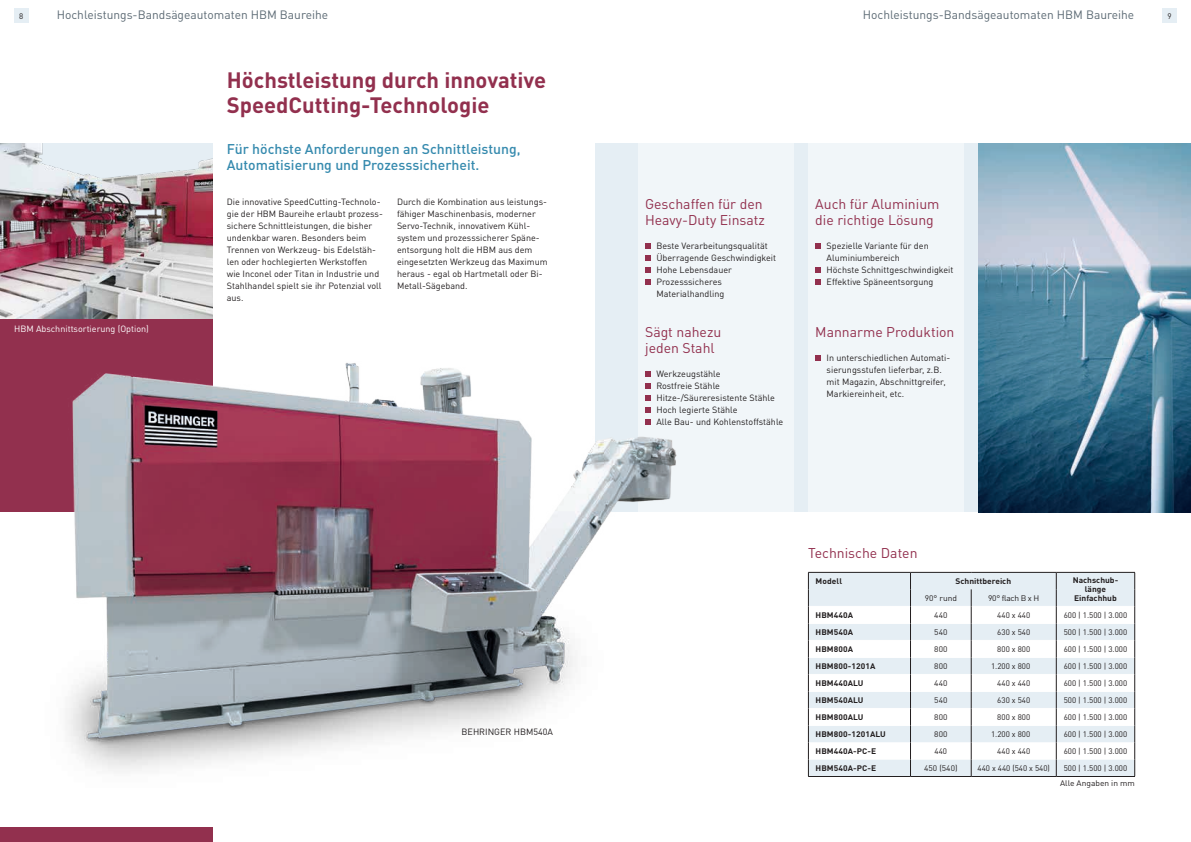
<style>
.page{position:relative;width:1191px;height:842px;background:#fff}
.page>*{position:absolute;margin:0;border:0;box-sizing:border-box;transform-origin:0 0}
.t1{font:700 22px/25px "DIN Pro";color:#92304e}
.t2{font:14px/16px "DIN Pro";color:#92304e}
.t3{font:500 14px/16px "DIN Pro";color:#358aae}
.t4{font:12px "DIN Pro";color:#5c6a74}
.t5{font:9px/12px "DIN Pro";color:#231f20}
.t6{font:9px "DIN Pro";color:#fff}
.t7{font:8px/14.8px "DIN Pro";color:#231f20;text-align:center}
.t8{font:700 8px/9px "DIN Pro";letter-spacing:.01em;color:#231f20;text-align:center;scale:1.05 1}
.t9{font:8px "DIN Pro";color:#231f20;scale:1.05 1}
.s1{color:#e5eef4}
</style>
<div class="page">
<div style="left:0;top:143px;width:213px;height:369px;background:#92304e"></div>
<div style="left:14px;top:9px;width:14px;height:14px;background:#e5eef4"></div>
<div style="left:1162px;top:9px;width:14px;height:14px;background:#e5eef4"></div>
<div style="left:595px;top:143px;width:596px;height:369px;background:#e5eef4"></div>
<div style="left:808px;top:133px;width:156px;height:383px;background:#f1f6f9"></div>
<div style="left:638px;top:133px;width:156px;height:383px;background:#f1f6f9"></div>
<img style="left:0;top:143px;width:213px;height:176px">
<img style="left:0;top:363px;width:704px;height:479px">
<img style="left:978px;top:143px;width:213px;height:369px">
<svg style="left:645px;top:243px;width:6px;height:6px"></svg>
<svg style="left:645px;top:255px;width:6px;height:6px"></svg>
<svg style="left:645px;top:267px;width:6px;height:6px"></svg>
<svg style="left:645px;top:279px;width:6px;height:6px"></svg>
<svg style="left:645px;top:371px;width:6px;height:6px"></svg>
<svg style="left:645px;top:383px;width:6px;height:6px"></svg>
<svg style="left:645px;top:395px;width:6px;height:6px"></svg>
<svg style="left:645px;top:407px;width:6px;height:6px"></svg>
<svg style="left:645px;top:419px;width:6px;height:6px"></svg>
<div style="left:809px;top:573px;width:325px;height:203px;background:#e5eef4"></div>
<svg style="left:809px;top:607px;width:325px;height:152px"></svg>
<hr style="left:808px;top:606px;width:102px;height:1px;background:#fff">
<hr style="left:910px;top:606px;width:61px;height:1px;background:#fff">
<hr style="left:971px;top:606px;width:85px;height:1px;background:#fff">
<hr style="left:1056px;top:606px;width:78px;height:1px;background:#fff">
<hr style="left:808px;top:623px;width:102px;height:1px;background:#fff">
<hr style="left:910px;top:623px;width:61px;height:1px;background:#fff">
<hr style="left:971px;top:623px;width:85px;height:1px;background:#fff">
<hr style="left:1056px;top:623px;width:78px;height:1px;background:#fff">
<hr style="left:808px;top:640px;width:102px;height:1px;background:#fff">
<hr style="left:910px;top:640px;width:61px;height:1px;background:#fff">
<hr style="left:971px;top:640px;width:85px;height:1px;background:#fff">
<hr style="left:1056px;top:640px;width:78px;height:1px;background:#fff">
<hr style="left:808px;top:657px;width:102px;height:1px;background:#fff">
<hr style="left:910px;top:657px;width:61px;height:1px;background:#fff">
<hr style="left:971px;top:657px;width:85px;height:1px;background:#fff">
<hr style="left:1056px;top:657px;width:78px;height:1px;background:#fff">
<hr style="left:808px;top:674px;width:102px;height:1px;background:#fff">
<hr style="left:910px;top:674px;width:61px;height:1px;background:#fff">
<hr style="left:971px;top:674px;width:85px;height:1px;background:#fff">
<hr style="left:1056px;top:674px;width:78px;height:1px;background:#fff">
<hr style="left:808px;top:691px;width:102px;height:1px;background:#fff">
<hr style="left:910px;top:691px;width:61px;height:1px;background:#fff">
<hr style="left:971px;top:691px;width:85px;height:1px;background:#fff">
<hr style="left:1056px;top:691px;width:78px;height:1px;background:#fff">
<hr style="left:808px;top:708px;width:102px;height:1px;background:#fff">
<hr style="left:910px;top:708px;width:61px;height:1px;background:#fff">
<hr style="left:971px;top:708px;width:85px;height:1px;background:#fff">
<hr style="left:1056px;top:708px;width:78px;height:1px;background:#fff">
<hr style="left:808px;top:725px;width:102px;height:1px;background:#fff">
<hr style="left:910px;top:725px;width:61px;height:1px;background:#fff">
<hr style="left:971px;top:725px;width:85px;height:1px;background:#fff">
<hr style="left:1056px;top:725px;width:78px;height:1px;background:#fff">
<hr style="left:808px;top:572px;width:102px;height:1px;background:#231f20">
<hr style="left:910px;top:572px;width:61px;height:1px;background:#231f20">
<hr style="left:971px;top:572px;width:85px;height:1px;background:#231f20">
<hr style="left:1056px;top:572px;width:79px;height:1px;background:#231f20">
<svg style="left:808px;top:573px;width:1px;height:203px"></svg>
<svg style="left:910px;top:573px;width:1px;height:203px"></svg>
<svg style="left:971px;top:589px;width:1px;height:187px"></svg>
<svg style="left:1056px;top:573px;width:1px;height:203px"></svg>
<svg style="left:1134px;top:573px;width:1px;height:203px"></svg>
<hr style="left:808px;top:776px;width:102px;height:1px;background:#231f20">
<hr style="left:910px;top:776px;width:61px;height:1px;background:#231f20">
<hr style="left:971px;top:776px;width:85px;height:1px;background:#231f20">
<hr style="left:1056px;top:776px;width:79px;height:1px;background:#231f20">
<svg style="left:815px;top:243px;width:6px;height:6px"></svg>
<svg style="left:815px;top:267px;width:6px;height:6px"></svg>
<svg style="left:815px;top:279px;width:6px;height:6px"></svg>
<svg style="left:815px;top:355px;width:6px;height:6px"></svg>
<h3 class="t4" style="left:57px;top:5px;width:273px">Hochleistungs-Bandsägeautomaten HBM Baureihe</h3>
<h3 class="t4" style="left:862px;top:5px;width:273px">Hochleistungs-Bandsägeautomaten HBM Baureihe</h3>
<p class="t7" style="left:19px;top:8px;width:6px">8</p>
<p class="t7" style="left:1167px;top:8px;width:6px">9</p>
<h1 class="t1" style="left:227px;top:65px;width:321px">Höchstleistung durch innovative<br>SpeedCutting-Technologie</h1>
<p class="t6" style="left:14px;top:322px;width:136px">HBM Abschnittsortierung (Option)</p>
<h2 class="t3" style="left:227px;top:139px;width:295px">Für höchste Anforderungen an Schnittleistung,<br>Automatisierung und Prozesssicherheit.</h2>
<p class="t5" style="left:227px;top:195px;width:157px">Die innovative SpeedCutting-Technolo&shy;gie der HBM Baureihe erlaubt prozess&shy;sichere Schnittleistungen, die bisher undenkbar waren. Besonders beim Trennen von Werkzeug- bis Edelstäh&shy;len oder hochlegierten Werkstoffen wie Inconel oder Titan in Industrie und Stahlhandel spielt sie ihr Potenzial voll aus.</p>
<p class="t5" style="left:397px;top:195px;width:152px">Durch die Kombination aus leistungs&shy;fähiger Maschinenbasis, moderner Servo-Technik, innovativem Kühl&shy;system und prozesssicherer Späne&shy;entsorgung holt die HBM aus dem eingesetzten Werkzeug das Maximum heraus - egal ob Hartmetall oder Bi-Metall-Sägeband.</p>
<p class="t5" style="left:461px;top:725px;width:93px">BEHRINGER HBM540A</p>
<h2 class="t2" style="left:645px;top:195px;width:121px">Geschaffen für den<br>Heavy-Duty Einsatz</h2>
<p class="t5" style="left:656px;top:239px;width:121px">Beste Verarbeitungsqualität<br>Überragende Geschwindigkeit<br>Hohe Lebensdauer<br>Prozesssicheres<br>Materialhandling</p>
<h2 class="t2" style="left:645px;top:323px;width:78px">Sägt nahezu jeden Stahl</h2>
<p class="t5" style="left:656px;top:367px;width:128px">Werkzeugstähle<br>Rostfreie Stähle<br>Hitze-/Säureresistente Stähle<br>Hoch legierte Stähle<br>Alle Bau- und Kohlenstoffstähle</p>
<h2 class="t2" style="left:815px;top:195px;width:126px">Auch für Aluminium die richtige Lösung</h2>
<p class="t5" style="left:826px;top:239px;width:128px">Spezielle Variante für den<br>Aluminiumbereich<br>Höchste Schnittgeschwindigkeit<br>Effektive Späneentsorgung</p>
<h2 class="t2" style="left:815px;top:323px;width:141px">Mannarme Produktion</h2>
<p class="t5" style="left:826px;top:351px;width:125px">In unterschiedlichen Automati&shy;sierungsstufen lieferbar, z.B. mit Magazin, Abschnittgreifer,<br>Markiereinheit, etc.</p>
<h2 class="t2" style="left:808px;top:543px;width:111px">Technische Daten</h2>
<p class="t8" style="left:815px;top:576px;width:27px">Modell</p>
<p class="t8" style="left:955px;top:576px;width:54px">Schnittbereich</p>
<p class="t8" style="left:1072px;top:575px;width:45px">Nachschub&shy;länge</p>
<p class="t9" style="left:924px;top:592px;width:32px">90° rund</p>
<p class="t9" style="left:988px;top:592px;width:50px">90° flach B x H</p>
<p class="t8" style="left:1074px;top:593px;width:42px">Einfachhub</p>
<p class="t8" style="left:815px;top:610px;width:37px">HBM440A</p>
<p class="t9" style="left:934px;top:609px;width:14px">440</p>
<p class="t7" style="left:997px;top:607px;width:34px">440 x 440</p>
<p class="t7" style="left:1063px;top:607px;width:65px">600 | 1.500 | 3.000</p>
<p class="t8" style="left:815px;top:627px;width:37px">HBM540A</p>
<p class="t9" style="left:934px;top:626px;width:14px">540</p>
<p class="t7" style="left:997px;top:624px;width:34px">630 x 540</p>
<p class="t7" style="left:1063px;top:624px;width:65px">500 | 1.500 | 3.000</p>
<p class="t8" style="left:815px;top:644px;width:37px">HBM800A</p>
<p class="t9" style="left:934px;top:643px;width:14px">800</p>
<p class="t7" style="left:997px;top:641px;width:34px">800 x 800</p>
<p class="t7" style="left:1063px;top:641px;width:65px">600 | 1.500 | 3.000</p>
<p class="t8" style="left:815px;top:661px;width:59px">HBM800-1201A</p>
<p class="t9" style="left:934px;top:660px;width:14px">800</p>
<p class="t7" style="left:991px;top:658px;width:47px">1.200 x 800 <span class="s1">.</span></p>
<p class="t7" style="left:1063px;top:658px;width:65px">600 | 1.500 | 3.000</p>
<p class="t8" style="left:815px;top:678px;width:47px">HBM440ALU</p>
<p class="t9" style="left:934px;top:677px;width:14px">440</p>
<p class="t7" style="left:997px;top:675px;width:34px">440 x 440</p>
<p class="t7" style="left:1063px;top:675px;width:65px">600 | 1.500 | 3.000</p>
<p class="t8" style="left:815px;top:695px;width:47px">HBM540ALU</p>
<p class="t9" style="left:934px;top:694px;width:14px">540</p>
<p class="t7" style="left:997px;top:692px;width:34px">630 x 540</p>
<p class="t7" style="left:1063px;top:692px;width:65px">500 | 1.500 | 3.000</p>
<p class="t8" style="left:815px;top:712px;width:47px">HBM800ALU</p>
<p class="t9" style="left:934px;top:711px;width:14px">800</p>
<p class="t7" style="left:997px;top:709px;width:34px">800 x 800</p>
<p class="t7" style="left:1063px;top:709px;width:65px">600 | 1.500 | 3.000</p>
<p class="t8" style="left:815px;top:729px;width:68px">HBM800-1201ALU</p>
<p class="t9" style="left:934px;top:728px;width:14px">800</p>
<p class="t7" style="left:991px;top:726px;width:47px">1.200 x 800 <span class="s1">.</span></p>
<p class="t7" style="left:1063px;top:726px;width:65px">600 | 1.500 | 3.000</p>
<p class="t8" style="left:815px;top:746px;width:59px">HBM440A-PC-E</p>
<p class="t7" style="left:934px;top:743px;width:14px">440</p>
<p class="t7" style="left:997px;top:743px;width:34px">440 x 440</p>
<p class="t7" style="left:1063px;top:743px;width:65px">600 | 1.500 | 3.000</p>
<p class="t8" style="left:815px;top:762px;width:59px">HBM540A-PC-E</p>
<p class="t9" style="left:924px;top:762px;width:33px">450 (540)</p>
<p class="t7" style="left:977px;top:760px;width:74px">440 x 440 (540 x 540)</p>
<p class="t7" style="left:1060px;top:760px;width:76px">500 | 1.500 | 3.000<br>Alle Angaben in mm</p>
</div>
